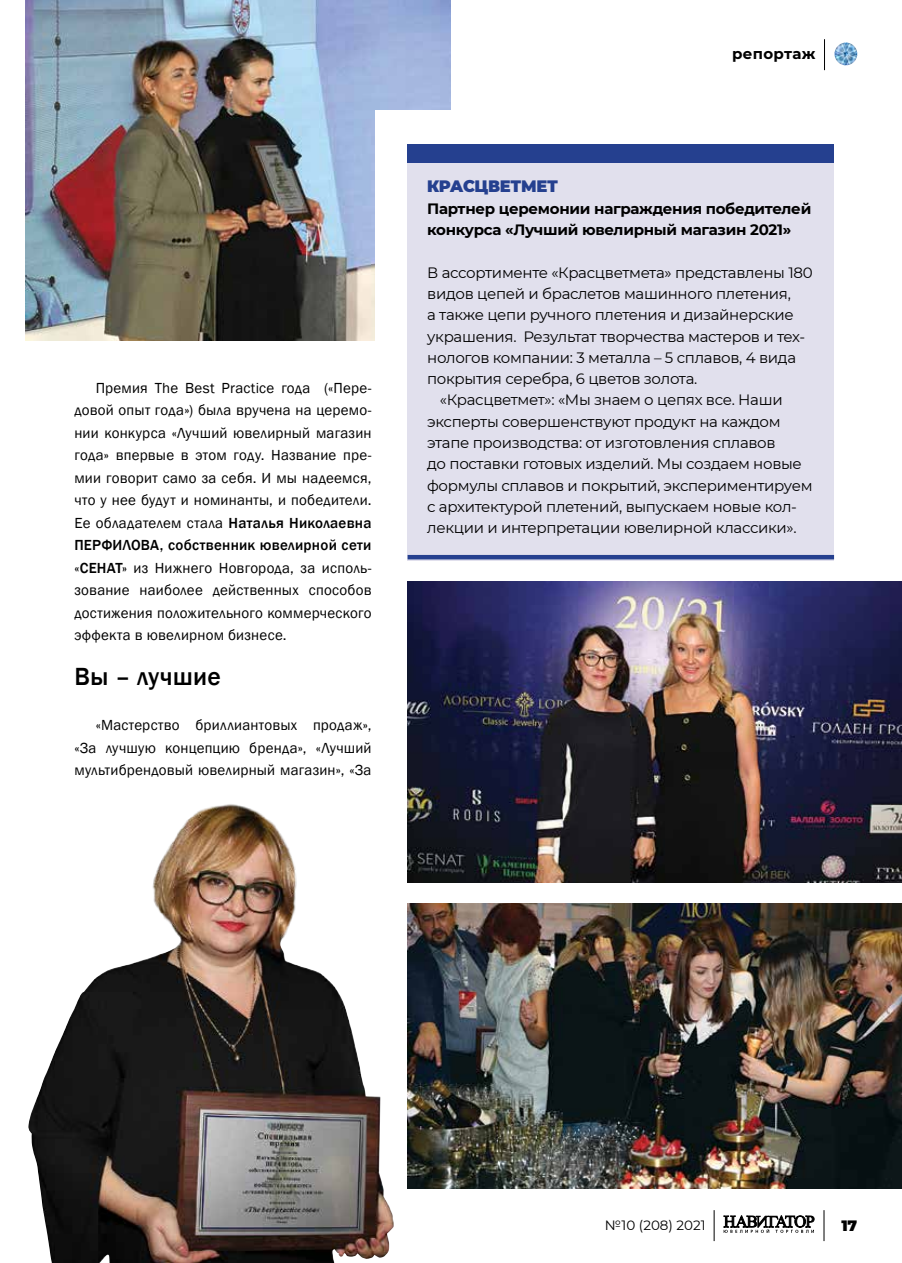
<style>
.page{position:relative;width:902px;height:1263px;background:#fff}
.page>*{position:absolute;margin:0;border:0;box-sizing:border-box;transform-origin:0 0}
.t1{font:500 25.5px "Franklin Gothic";letter-spacing:.005em;color:#000}
.t2{font:900 16.5px "Montserrat";letter-spacing:-.02em;color:#25408f}
.t3{font:15px/22.5px "Franklin Gothic";letter-spacing:.015em;color:#000;text-align:justify}
.t4{font:15px "Montserrat";letter-spacing:-.02em;color:#000}
.t5{font:700 15px/21.3px "Montserrat";letter-spacing:-.02em;color:#000}
.t6{font:700 15px "Montserrat";letter-spacing:.02em;color:#000}
.t7{font:900 15px "Montserrat";color:#000}
.t8{font:13.5px "Montserrat";color:#000}
.s1{font-weight:500}
</style>
<div class="page">
<img style="left:834px;top:43px;width:23px;height:22px;border-radius:11px">
<svg style="left:723px;top:1215px;width:91px;height:18px"></svg>
<hr style="left:823px;top:1210px;width:1px;height:31px;background:#000">
<hr style="left:713px;top:1210px;width:1px;height:31px;background:#000">
<hr style="left:824px;top:39px;width:1px;height:31px;background:#000">
<img style="left:407px;top:581px;width:494px;height:301px">
<img style="left:407px;top:904px;width:494px;height:284px">
<img style="left:26px;top:0;width:425px;height:340px">
<div style="left:375px;top:111px;width:459px;height:380px;background:#fff"></div>
<div style="left:407px;top:145px;width:426px;height:416px;background:#e1e0ed"></div>
<div style="left:407px;top:145px;width:426px;height:18px;background:#25408f"></div>
<hr style="left:407px;top:555px;width:427px;height:4px;background:#25408f">
<img style="left:28px;top:804px;width:366px;height:459px">
<p class="t3" style="left:74px;top:377px;width:298px;text-indent:21px">Премия The Best Practice года («Пере&shy;довой опыт года») была вручена на церемо&shy;нии конкурса «Лучший ювелирный магазин года» впервые в этом году. Название пре&shy;мии говорит само за себя. И мы надеемся, что у нее будут и номинанты, и победители.<br>Ее обладателем стала <span class="s1">Наталья Николаевна ПЕРФИЛОВА, собственник ювелирной сети «СЕНАТ»</span> из Нижнего Новгорода, за исполь&shy;зование наиболее действенных способов достижения положительного коммерческого эффекта в ювелирном бизнесе.</p>
<h1 class="t1" style="left:74px;top:661px;width:148px">Вы – лучшие</h1>
<p class="t3" style="left:74px;top:714px;width:298px;text-indent:21px">«Мастерство бриллиантовых продаж», «За лучшую концепцию бренда», «Лучший мультибрендовый ювелирный магазин», «За</p>
<p class="t6" style="left:732px;top:43px;width:85px">репортаж</p>
<p class="t2" style="left:427px;top:174px;width:132px">КРАСЦВЕТМЕТ</p>
<p class="t5" style="left:427px;top:197px;width:385px">Партнер церемонии награждения победителей конкурса «Лучший ювелирный магазин 2021»</p>
<p class="t4" style="left:427px;top:262px;width:387px">В ассортименте «Красцветмета» представлены 180</p>
<p class="t4" style="left:427px;top:283px;width:365px">видов цепей и браслетов машинного плетения,</p>
<p class="t4" style="left:427px;top:305px;width:368px">а также цепи ручного плетения и дизайнерские</p>
<p class="t4" style="left:427px;top:326px;width:379px">украшения. Результат творчества мастеров и тех-</p>
<p class="t4" style="left:427px;top:347px;width:370px">нологов компании: 3 металла – 5 сплавов, 4 вида</p>
<p class="t4" style="left:427px;top:368px;width:272px">покрытия серебра, 6 цветов золота.</p>
<p class="t4" style="left:440px;top:390px;width:344px">«Красцветмет»: «Мы знаем о цепях все. Наши</p>
<p class="t4" style="left:427px;top:411px;width:355px">эксперты совершенствуют продукт на каждом</p>
<p class="t4" style="left:427px;top:432px;width:350px">этапе производства: от изготовления сплавов</p>
<p class="t4" style="left:427px;top:454px;width:376px">до поставки готовых изделий. Мы создаем новые</p>
<p class="t4" style="left:427px;top:475px;width:387px">формулы сплавов и покрытий, экспериментируем</p>
<p class="t4" style="left:427px;top:496px;width:371px">с архитектурой плетений, выпускаем новые кол-</p>
<p class="t4" style="left:427px;top:518px;width:371px">лекции и интерпретации ювелирной классики».</p>
<p class="t8" style="left:605px;top:1216px;width:102px">№10 (208) 2021</p>
<p class="t7" style="left:841px;top:1215px;width:17px">17</p>
</div>
